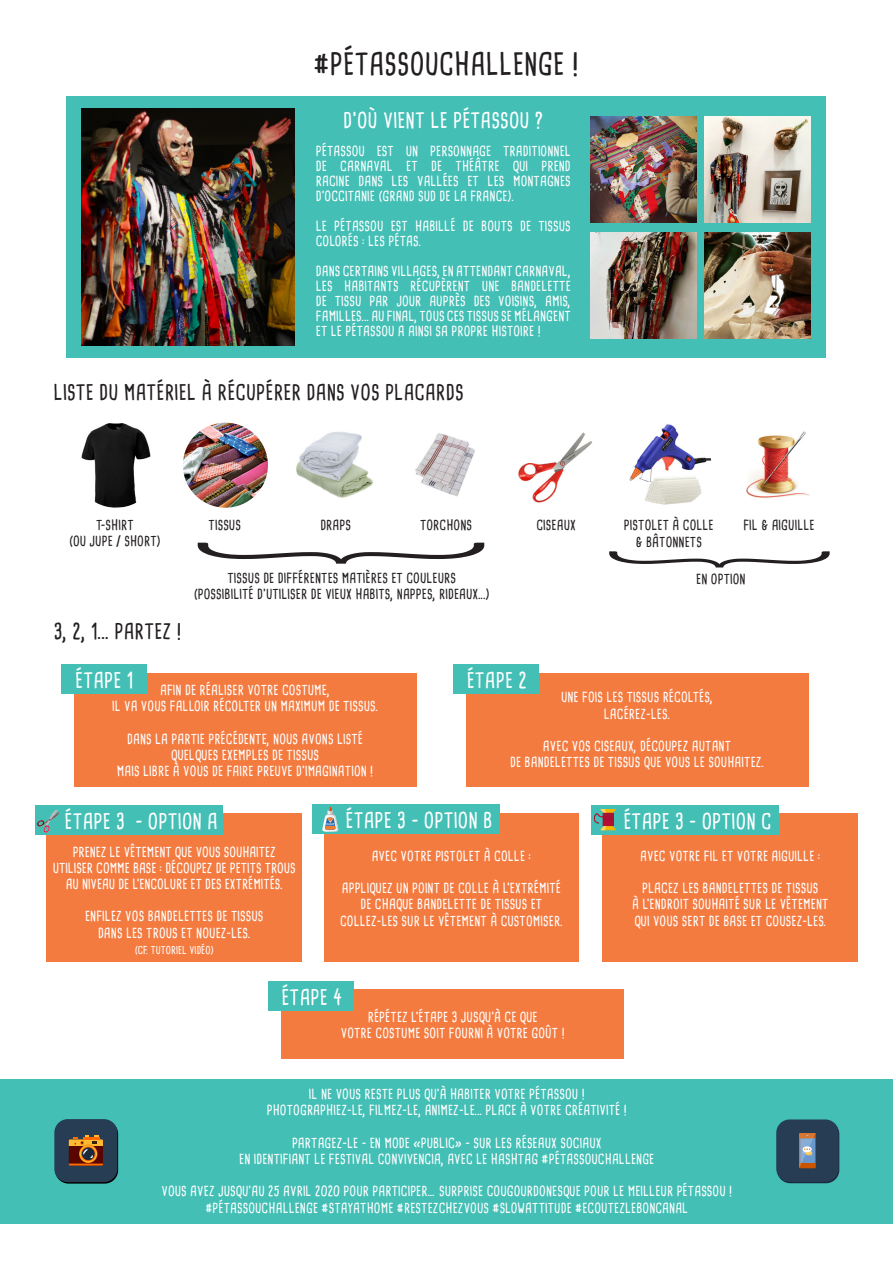
<style>
.page{position:relative;width:893px;height:1263px;background:#fff}
.page>*{position:absolute;margin:0;border:0;box-sizing:border-box;transform-origin:0 0}
.t1{font:300 321.75px "Lato";color:#231f20;scale:.3 1}
.t2{font:300 247.5px "Lato";color:#231f20;scale:.3 1}
.t3{font:700 30px "Cardenio Modern";color:#231f20}
.t4{font:700 21px "Cardenio Modern";color:#fff}
.t5{font:700 21px "Cardenio Modern";color:#231f20}
.t6{font:700 13.5px/15px "Cardenio Modern";color:#fff}
.t7{font:700 13.5px "Cardenio Modern";color:#231f20}
.t8{font:700 10.5px "Cardenio Modern";color:#fff}
</style>
<div class="page">
<div style="left:0;top:1079px;width:893px;height:145px;background:#43bfb5"></div>
<div style="left:67px;top:96px;width:759px;height:261px;background:#43bfb5"></div>
<div style="left:603px;top:813px;width:255px;height:149px;background:#f47b40"></div>
<div style="left:324px;top:813px;width:255px;height:149px;background:#f47b40"></div>
<div style="left:466px;top:673px;width:342px;height:113px;background:#f47b40"></div>
<div style="left:74px;top:673px;width:342px;height:113px;background:#f47b40"></div>
<img style="left:82px;top:423px;width:69px;height:85px">
<img style="left:404px;top:423px;width:85px;height:85px;border-radius:43px">
<img style="left:514px;top:423px;width:85px;height:85px;border-radius:43px">
<img style="left:626px;top:423px;width:85px;height:85px;border-radius:43px">
<img style="left:293px;top:423px;width:85px;height:85px;border-radius:43px">
<img style="left:183px;top:423px;width:85px;height:85px;border-radius:43px">
<div style="left:61px;top:664px;width:86px;height:29px;background:#43bfb5"></div>
<div style="left:453px;top:664px;width:85px;height:29px;background:#43bfb5"></div>
<div style="left:313px;top:804px;width:187px;height:30px;background:#43bfb5"></div>
<div style="left:591px;top:805px;width:187px;height:30px;background:#43bfb5"></div>
<img style="left:82px;top:109px;width:212px;height:236px">
<img style="left:591px;top:116px;width:106px;height:106px">
<img style="left:705px;top:232px;width:106px;height:106px">
<img style="left:591px;top:232px;width:106px;height:106px">
<img style="left:705px;top:116px;width:106px;height:106px">
<div style="left:281px;top:990px;width:342px;height:69px;background:#f47b40"></div>
<div style="left:268px;top:981px;width:85px;height:30px;background:#43bfb5"></div>
<img style="left:746px;top:431px;width:64px;height:67px">
<div style="left:47px;top:813px;width:255px;height:149px;background:#f47b40"></div>
<div style="left:35px;top:805px;width:187px;height:30px;background:#43bfb5"></div>
<svg style="left:594px;top:809px;width:22px;height:21px"></svg>
<svg style="left:37px;top:809px;width:23px;height:24px"></svg>
<svg style="left:55px;top:1120px;width:63px;height:63px"></svg>
<div style="left:54px;top:1119px;width:63px;height:63px;background:#263d54;border-radius:14px"></div>
<svg style="left:69px;top:1136px;width:34px;height:29px"></svg>
<div style="left:776px;top:1119px;width:63px;height:63px;background:#263d54;border-radius:13px"></div>
<svg style="left:799px;top:1133px;width:17px;height:35px"></svg>
<svg style="left:322px;top:807px;width:17px;height:25px"></svg>
<p class="t3" style="left:314px;top:44px;width:266px">#PÉTASSOUCHALLENGE !</p>
<p class="t4" style="left:343px;top:106px;width:202px">D’OÙ VIENT LE PÉTASSOU ?</p>
<p class="t6" style="left:316px;top:144px;width:257px">PÉTASSOU EST UN PERSONNAGE TRADITIONNEL</p>
<p class="t6" style="left:316px;top:159px;width:257px">DE CARNAVAL ET DE THÉÂTRE QUI PREND</p>
<p class="t6" style="left:316px;top:174px;width:257px">RACINE DANS LES VALLÉES ET LES MONTAGNES<br>D’OCCITANIE (GRAND SUD DE LA FRANCE).</p>
<p class="t6" style="left:316px;top:219px;width:257px">LE PÉTASSOU EST HABILLÉ DE BOUTS DE TISSUS</p>
<p class="t6" style="left:316px;top:234px;width:107px">COLORÉS : LES PÉTAS.</p>
<p class="t6" style="left:316px;top:264px;width:257px">DANS CERTAINS VILLAGES, EN ATTENDANT CARNAVAL,</p>
<p class="t6" style="left:316px;top:279px;width:257px">LES HABITANTS RÉCUPÈRENT UNE BANDELETTE<br>DE TISSU PAR JOUR AUPRÈS DES VOISINS, AMIS,</p>
<p class="t6" style="left:316px;top:309px;width:257px">FAMILLES... AU FINAL, TOUS CES TISSUS SE MÉLANGENT</p>
<p class="t6" style="left:316px;top:324px;width:227px">ET LE PÉTASSOU A AINSI SA PROPRE HISTOIRE !</p>
<p class="t5" style="left:54px;top:378px;width:412px">LISTE DU MATÉRIEL À RÉCUPÉRER DANS VOS PLACARDS</p>
<p class="t7" style="left:96px;top:516px;width:39px">T-SHIRT</p>
<p class="t7" style="left:69px;top:532px;width:93px">(OU JUPE / SHORT)</p>
<p class="t5" style="left:54px;top:617px;width:129px">3, 2, 1... PARTEZ !</p>
<p class="t7" style="left:209px;top:516px;width:34px">TISSUS</p>
<p class="t7" style="left:320px;top:516px;width:32px">DRAPS</p>
<p class="t7" style="left:420px;top:516px;width:54px">TORCHONS</p>
<p class="t7" style="left:227px;top:569px;width:230px">TISSUS DE DIFFÉRENTES MATIÈRES ET COULEURS</p>
<p class="t7" style="left:194px;top:585px;width:298px">(POSSIBILITÉ D’UTILISER DE VIEUX HABITS, NAPPES, RIDEAUX...)</p>
<p class="t1" style="left:580px;top:539px;width:97px;rotate:90deg">}</p>
<p class="t7" style="left:536px;top:516px;width:41px">CISEAUX</p>
<p class="t7" style="left:624px;top:516px;width:91px">PISTOLET À COLLE</p>
<p class="t7" style="left:636px;top:533px;width:68px">&amp; BÂTONNETS</p>
<p class="t7" style="left:743px;top:516px;width:73px">FIL &amp; AIGUILLE</p>
<p class="t2" style="left:903px;top:548px;width:75px;rotate:90deg">}</p>
<p class="t7" style="left:696px;top:570px;width:51px">EN OPTION</p>
<p class="t4" style="left:75px;top:666px;width:60px">ÉTAPE 1</p>
<p class="t6" style="left:160px;top:683px;width:171px">AFIN DE RÉALISER VOTRE COSTUME,</p>
<p class="t6" style="left:112px;top:699px;width:268px">IL VA VOUS FALLOIR RÉCOLTER UN MAXIMUM DE TISSUS.</p>
<p class="t6" style="left:127px;top:731px;width:238px">DANS LA PARTIE PRÉCÉDENTE, NOUS AVONS LISTÉ</p>
<p class="t6" style="left:171px;top:747px;width:150px">QUELQUES EXEMPLES DE TISSUS</p>
<p class="t6" style="left:117px;top:764px;width:258px">MAIS LIBRE À VOUS DE FAIRE PREUVE D’IMAGINATION !</p>
<p class="t4" style="left:467px;top:666px;width:62px">ÉTAPE 2</p>
<p class="t6" style="left:561px;top:690px;width:153px">UNE FOIS LES TISSUS RÉCOLTÉS,</p>
<p class="t6" style="left:604px;top:706px;width:68px">LACÉREZ-LES.</p>
<p class="t6" style="left:543px;top:738px;width:190px">AVEC VOS CISEAUX, DÉCOUPEZ AUTANT</p>
<p class="t6" style="left:510px;top:755px;width:256px">DE BANDELETTES DE TISSUS QUE VOUS LE SOUHAITEZ.</p>
<p class="t4" style="left:346px;top:806px;width:149px">ÉTAPE 3 - OPTION B</p>
<p class="t4" style="left:623px;top:807px;width:150px">ÉTAPE 3 - OPTION C</p>
<p class="t4" style="left:65px;top:807px;width:155px">ÉTAPE 3 - OPTION A</p>
<p class="t6" style="left:73px;top:844px;width:205px">PRENEZ LE VÊTEMENT QUE VOUS SOUHAITEZ</p>
<p class="t6" style="left:53px;top:860px;width:245px;line-height:16.2px;text-align:center">UTILISER COMME BASE : DÉCOUPEZ DE PETITS TROUS<br>AU NIVEAU DE L’ENCOLURE ET DES EXTRÉMITÉS.</p>
<p class="t6" style="left:85px;top:909px;width:180px">ENFILEZ VOS BANDELETTES DE TISSUS</p>
<p class="t6" style="left:98px;top:925px;width:154px">DANS LES TROUS ET NOUEZ-LES.</p>
<p class="t8" style="left:135px;top:943px;width:80px">(CF. TUTORIEL VIDÉO)</p>
<p class="t4" style="left:281px;top:983px;width:62px">ÉTAPE 4</p>
<p class="t6" style="left:372px;top:848px;width:161px">AVEC VOTRE PISTOLET À COLLE :</p>
<p class="t6" style="left:342px;top:881px;width:221px">APPLIQUEZ UN POINT DE COLLE À L’EXTRÉMITÉ</p>
<p class="t6" style="left:360px;top:897px;width:183px">DE CHAQUE BANDELETTE DE TISSUS ET</p>
<p class="t6" style="left:340px;top:913px;width:224px">COLLEZ-LES SUR LE VÊTEMENT À CUSTOMISER.</p>
<p class="t6" style="left:640px;top:848px;width:182px">AVEC VOTRE FIL ET VOTRE AIGUILLE :</p>
<p class="t6" style="left:642px;top:881px;width:178px">PLACEZ LES BANDELETTES DE TISSUS</p>
<p class="t6" style="left:632px;top:897px;width:198px">À L’ENDROIT SOUHAITÉ SUR LE VÊTEMENT</p>
<p class="t6" style="left:634px;top:913px;width:194px">QUI VOUS SERT DE BASE ET COUSEZ-LES.</p>
<p class="t6" style="left:368px;top:1009px;width:172px">RÉPÉTEZ L’ÉTAPE 3 JUSQU’À CE QUE</p>
<p class="t6" style="left:341px;top:1025px;width:225px">VOTRE COSTUME SOIT FOURNI À VOTRE GOÛT !</p>
<p class="t6" style="left:309px;top:1087px;width:277px">IL NE VOUS RESTE PLUS QU’À HABITER VOTRE PÉTASSOU !</p>
<p class="t6" style="left:267px;top:1103px;width:362px">PHOTOGRAPHIEZ-LE, FILMEZ-LE, ANIMEZ-LE... PLACE À VOTRE CRÉATIVITÉ !</p>
<p class="t6" style="left:292px;top:1135px;width:311px">PARTAGEZ-LE - EN MODE «PUBLIC» - SUR LES RÉSEAUX SOCIAUX</p>
<p class="t6" style="left:239px;top:1151px;width:417px">EN IDENTIFIANT LE FESTIVAL CONVIVENCIA, AVEC LE HASHTAG #PÉTASSOUCHALLENGE</p>
<p class="t6" style="left:161px;top:1184px;width:572px">VOUS AVEZ JUSQU’AU 25 AVRIL 2020 POUR PARTICIPER… SURPRISE COUGOURDONESQUE POUR LE MEILLEUR PÉTASSOU !</p>
<p class="t6" style="left:205px;top:1200px;width:484px">#PÉTASSOUCHALLENGE #STAYATHOME #RESTEZCHEZVOUS #SLOWATTITUDE #ECOUTEZLEBONCANAL</p>
</div>
